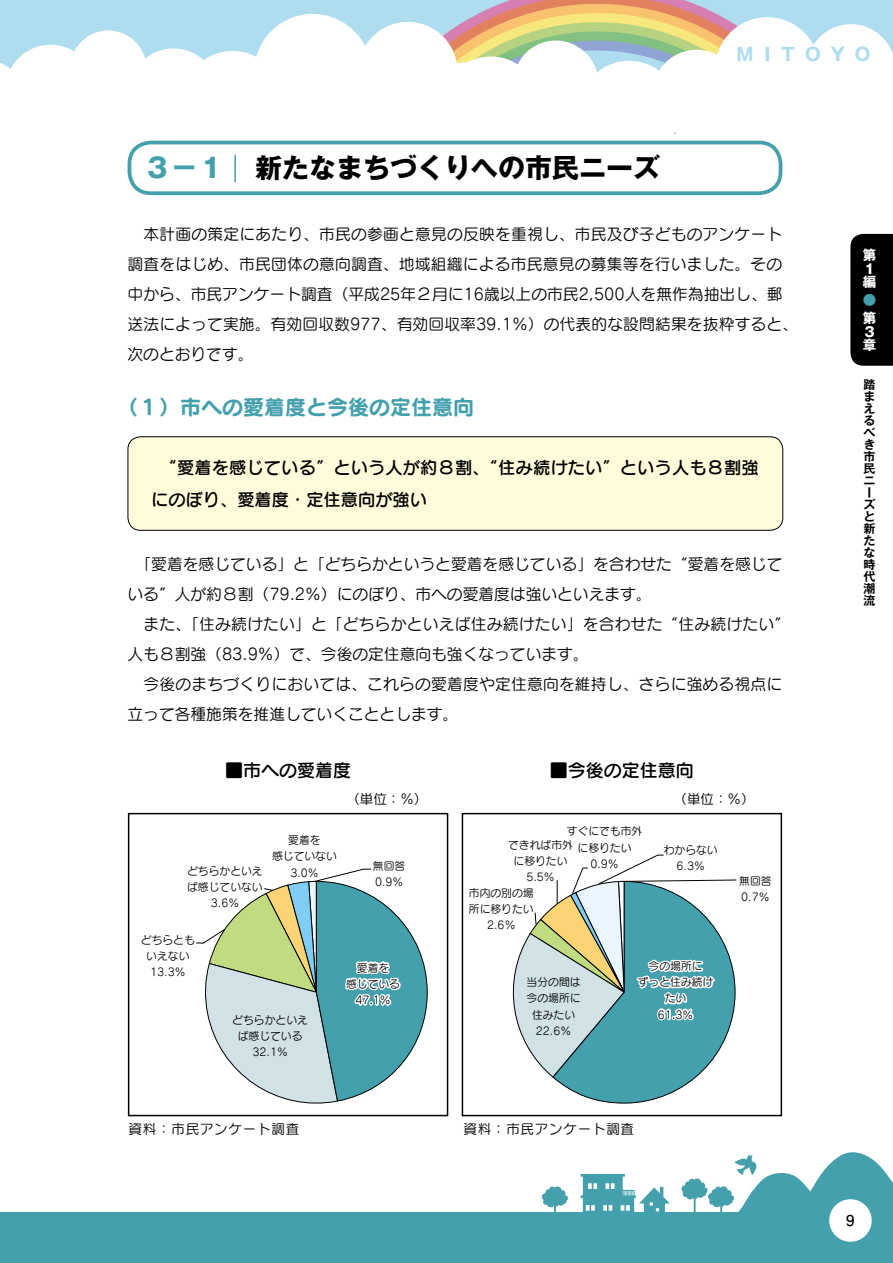
<style>
.page{position:relative;width:893px;height:1263px;background:#fff}
.page>*{position:absolute;margin:0;border:0;box-sizing:border-box;transform-origin:0 0}
.t1{font:700 27px "Gothic MB101 Pr 5";color:#000}
.t2{font:21px "Seurat Pro B";color:#45a0ad}
.t3{font:18px "Seurat Pro DB";color:#000}
.t4{font:700 18px "Gothic MB101 Pr 5";letter-spacing:.58em;color:#aeddf0}
.t5{font:17.25px/31.5px "Seurat Pro DB";letter-spacing:.005em;color:#000}
.t6{font:15.75px/30px "Seurat Pro M";letter-spacing:.01em;color:#000}
.t7{font:13.5px "Seurat Pro M";letter-spacing:.055em;color:#000}
.t8{font:700 13.5px/13.5px "Gothic MB101 Pr 5";color:#fff}
.t9{font:700 13.5px "Gothic MB101 Pr 5";color:#45a0ad}
.t10{font:700 12px/12px "Gothic MB101 Pr 5 De";color:#000}
.t11{font:10.8px/16.2px "Seurat Pro M";color:#000;text-align:center}
.s1{color:#45a0ad}
</style>
<div class="page">
<div style="left:0;top:1135px;width:893px;height:128px;background:#45a0ad"></div>
<div style="left:0;top:995px;width:893px;height:217px;background:#fff"></div>
<div style="left:0;top:0;width:893px;height:134px;background:#aeddf0"></div>
<svg style="left:486px;top:0;width:222px;height:10px;background:#dd9685"></svg>
<svg style="left:523px;top:10px;width:192px;height:13px;background:#f3cc77"></svg>
<svg style="left:523px;top:23px;width:126px;height:13px;background:#b9d47f"></svg>
<svg style="left:236px;top:10px;width:287px;height:186px"></svg>
<svg style="left:0;top:30px;width:236px;height:166px"></svg>
<svg style="left:407px;top:37px;width:242px;height:159px"></svg>
<svg style="left:649px;top:13px;width:244px;height:221px"></svg>
<svg style="left:541px;top:1186px;width:27px;height:26px"></svg>
<svg style="left:580px;top:1174px;width:90px;height:38px"></svg>
<div style="left:850px;top:234px;width:43px;height:132px;background:#000"></div>
<div style="left:128px;top:141px;width:654px;height:54px;border:4px solid #45a0ad;border-radius:22px"></div>
<hr style="left:234px;top:155px;width:2px;height:27px;background:#45a0ad">
<div style="left:128px;top:437px;width:655px;height:93px;background:#fffcdb;border-radius:13px"></div>
<div style="left:128px;top:436px;width:655px;height:95px;border:1px solid #000;border-radius:13px"></div>
<svg style="left:196px;top:868px;width:232px;height:236px"></svg>
<svg style="left:512px;top:854px;width:225px;height:250px"></svg>
<div style="left:128px;top:813px;width:320px;height:303px;border:2px solid #000"></div>
<div style="left:462px;top:813px;width:320px;height:303px;border:2px solid #000"></div>
<div style="left:829px;top:1199px;width:43px;height:43px;background:#fff;border-radius:50%"></div>
<svg style="left:681px;top:1152px;width:212px;height:84px"></svg>
<h1 class="t1" style="left:144px;top:145px;width:518px"><span class="s1">３−１</span> 新たなまちづくりへの市民ニーズ</h1>
<p class="t4" style="left:736px;top:40px;width:136px">MITOYO</p>
<p class="t6" style="left:128px;top:218px;width:672px">　本計画の策定にあたり、市民の参画と意見の反映を重視し、市民及び子どものアンケート調査をはじめ、市民団体の意向調査、地域組織による市民意見の募集等を行いました。その中から、市民アンケート調査（平成25年２月に16歳以上の市民2,500人を無作為抽出し、郵送法によって実施。有効回収数977、有効回収率39.1％）の代表的な設問結果を抜粋すると、次のとおりです。</p>
<h2 class="t2" style="left:117px;top:393px;width:358px">（１）市への愛着度と今後の定住意向</h2>
<p class="t5" style="left:151px;top:451px;width:609px">　“愛着を感じている”という人が約８割、“住み続けたい”という人も８割強にのぼり、愛着度・定住意向が強い</p>
<p class="t6" style="left:128px;top:548px;width:664px">　「愛着を感じている」と「どちらかというと愛着を感じている」を合わせた“愛着を感じている”人が約８割（79.2％）にのぼり、市への愛着度は強いといえます。<br>　また、「住み続けたい」と「どちらかといえば住み続けたい」を合わせた“住み続けたい”人も８割強（83.9％）で、今後の定住意向も強くなっています。<br>　今後のまちづくりにおいては、これらの愛着度や定住意向を維持し、さらに強める視点に立って各種施策を推進していくこととします。</p>
<p class="t3" style="left:225px;top:758px;width:127px">■市への愛着度</p>
<p class="t3" style="left:550px;top:758px;width:145px">■今後の定住意向</p>
<p class="t11" style="left:187px;top:862px;width:77px">どちらかといえば感じていない<br>3.6％</p>
<p class="t11" style="left:272px;top:832px;width:66px">愛着を<br>感じていない<br>3.0％</p>
<p class="t11" style="left:141px;top:931px;width:56px">どちらともいえない<br>13.3％</p>
<p class="t11" style="left:232px;top:1011px;width:77px">どちらかといえば感じている<br>32.1％</p>
<p class="t7" style="left:346px;top:790px;width:82px">（単位：％）</p>
<p class="t7" style="left:673px;top:790px;width:82px">（単位：％）</p>
<p class="t11" style="left:373px;top:857px;width:34px;text-align:left">無回答<br>0.9％</p>
<p class="t11" style="left:346px;top:959px;width:55px">愛着を<br>感じている<br>47.1％</p>
<p class="t11" style="left:567px;top:823px;width:77px">すぐにでも市外に移りたい<br>0.9％</p>
<p class="t11" style="left:508px;top:836px;width:66px">できれば市外に移りたい<br>5.5％</p>
<p class="t11" style="left:469px;top:884px;width:66px">市内の別の場所に移りたい<br>2.6％</p>
<p class="t11" style="left:664px;top:841px;width:55px">わからない<br>6.3％</p>
<p class="t11" style="left:527px;top:974px;width:55px">当分の間は今の場所に住みたい<br>22.6％</p>
<p class="t11" style="left:638px;top:957px;width:77px">今の場所に<br>ずっと住み続けたい<br>61.3％</p>
<p class="t11" style="left:739px;top:872px;width:34px;text-align:left">無回答<br>0.7％</p>
<p class="t7" style="left:129px;top:1120px;width:172px">資料：市民アンケート調査</p>
<p class="t7" style="left:463px;top:1120px;width:172px">資料：市民アンケート調査</p>
<p class="t8" style="left:863px;top:247px;width:14px">第<br>１編</p>
<p class="t9" style="left:863px;top:289px;width:14px">●</p>
<p class="t8" style="left:863px;top:310px;width:14px">第<br>３章</p>
<p class="t10" style="left:864px;top:378px;width:13px">踏まえるべき市民ニーズと新たな時代潮流</p>
</div>
